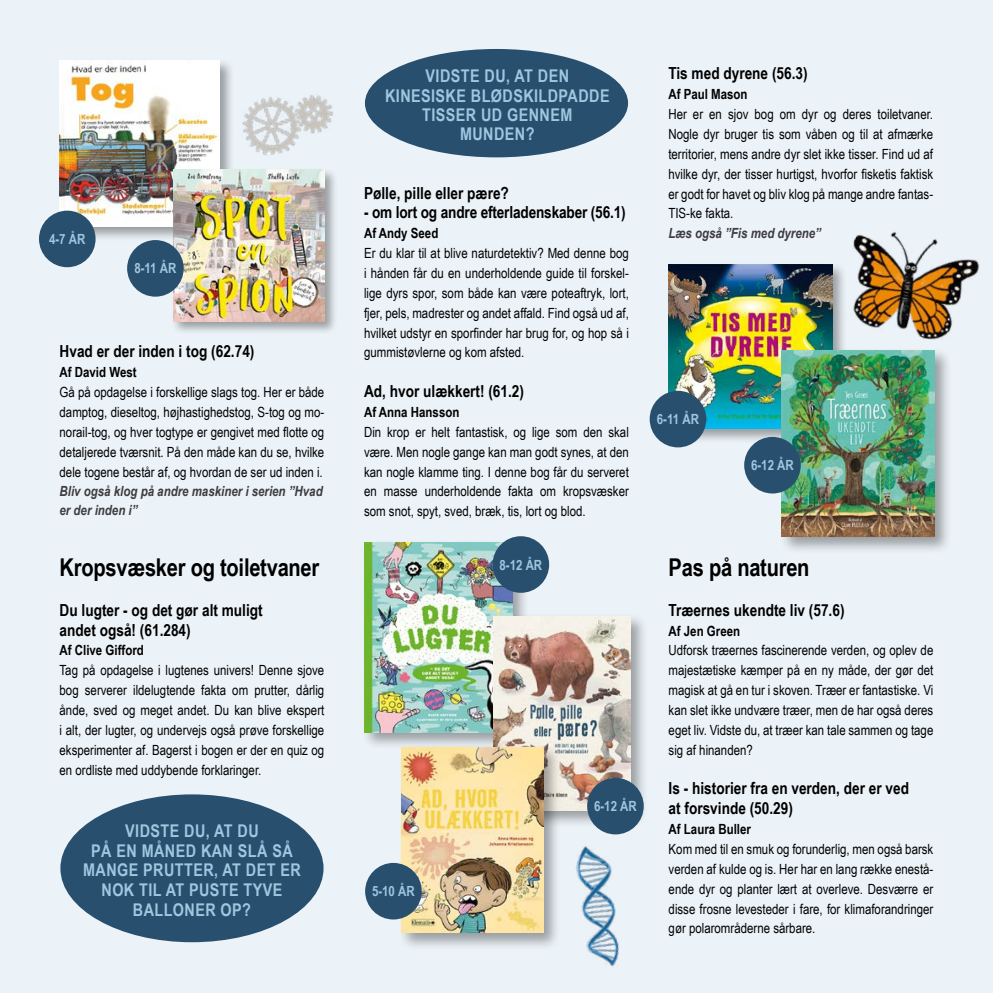
<style>
.page{position:relative;width:993px;height:993px;background:#fff}
.page>*{position:absolute;margin:0;border:0;box-sizing:border-box;transform-origin:0 0}
.id757{font:700 24.5px "Arial Narrow";letter-spacing:-.01em;color:#000}
.id50759{font:700 17.5px/19.2px "Arial Narrow";letter-spacing:.025em;color:#a1c6e0;text-align:center}
.id643{font:700 16.62px/19.2px "Arial Narrow";color:#000}
.id663{font:14px/19.8px "Arial Narrow";color:#000;text-align:justify}
.id642{font:700 14px "Arial Narrow";color:#000}
.id55410{font:italic 700 14px/19.2px "Arial Narrow";color:#3e3d40}
.t1{font:700 14px "Arial Narrow";color:#a1c6e0}
</style>
<div class="page">
<div style="left:0;top:0;width:992px;height:992px;background:#ecf3f8"></div>
<div style="left:365px;top:49px;width:263px;height:108px;background:#284f6e;border-radius:50%"></div>
<div style="left:60px;top:794px;width:263px;height:147px;background:#284f6e;border-radius:50%"></div>
<div style="left:58px;top:58px;width:176px;height:184px;background:#000;opacity:.35"></div>
<img style="left:60px;top:60px;width:159px;height:167px">
<div style="left:171px;top:168px;width:167px;height:166px;background:#000;opacity:.35"></div>
<img style="left:173px;top:170px;width:151px;height:151px">
<div style="left:39px;top:210px;width:57px;height:57px;background:#284f6e;border-radius:50%"></div>
<div style="left:127px;top:240px;width:57px;height:56px;background:#284f6e;border-radius:50%"></div>
<div style="left:361px;top:539px;width:168px;height:211px;background:#000;opacity:.35"></div>
<img style="left:364px;top:542px;width:148px;height:190px">
<div style="left:490px;top:613px;width:158px;height:215px;background:#000;opacity:.35"></div>
<img style="left:493px;top:616px;width:137px;height:194px">
<div style="left:398px;top:744px;width:163px;height:205px;background:#000;opacity:.35"></div>
<img style="left:401px;top:747px;width:142px;height:185px">
<div style="left:492px;top:536px;width:57px;height:56px;background:#284f6e;border-radius:50%"></div>
<div style="left:365px;top:862px;width:56px;height:57px;background:#284f6e;border-radius:50%"></div>
<div style="left:587px;top:777px;width:56px;height:57px;background:#284f6e;border-radius:50%"></div>
<div style="left:666px;top:261px;width:181px;height:182px;background:#000;opacity:.35"></div>
<img style="left:668px;top:264px;width:112px;height:164px">
<div style="left:778px;top:347px;width:173px;height:207px;background:#000;opacity:.35"></div>
<img style="left:781px;top:383px;width:153px;height:153px">
<div style="left:649px;top:390px;width:57px;height:57px;background:#284f6e;border-radius:50%"></div>
<div style="left:744px;top:437px;width:56px;height:56px;background:#284f6e;border-radius:50%"></div>
<img style="left:780px;top:232px;width:200px;height:151px">
<img style="left:531px;top:815px;width:117px;height:152px">
<img style="left:218px;top:74px;width:115px;height:89px">
<p class="t1" style="left:49px;top:228px;width:38px">4-7 ÅR</p>
<p class="t1" style="left:134px;top:258px;width:44px">8-11 ÅR</p>
<h1 class="id643" style="left:60px;top:341px;width:196px">Hvad er der inden i tog (62.74)</h1>
<h2 class="id642" style="left:60px;top:361px;width:78px">Af David West</h2>
<p class="id663" style="left:60px;top:382px;width:266px">Gå på opdagelse i forskellige slags tog. Her er både damptog, dieseltog, højhastighedstog, S-tog og mo&shy;norail-tog, og hver togtype er gengivet med flotte og detaljerede tværsnit. På den måde kan du se, hvilke dele togene består af, og hvordan de ser ud inden i.</p>
<h2 class="id55410" style="left:60px;top:480px;width:264px">Bliv også klog på andre maskiner i serien ”Hvad er der inden i”</h2>
<h1 class="id757" style="left:60px;top:548px;width:261px">Kropsvæsker og toiletvaner</h1>
<h1 class="id643" style="left:60px;top:599px;width:204px">Du lugter - og det gør alt muligt</h1>
<h1 class="id643" style="left:60px;top:619px;width:133px">andet også! (61.284)</h1>
<h2 class="id642" style="left:60px;top:639px;width:86px">Af Clive Gifford</h2>
<p class="id663" style="left:60px;top:659px;width:266px">Tag på opdagelse i lugtenes univers! Denne sjove bog serverer ildelugtende fakta om prutter, dårlig ånde, sved og meget andet. Du kan blive ekspert i alt, der lugter, og undervejs også prøve forskellige eksperimenter af. Bagerst i bogen er der en quiz og en ordliste med uddybende forklaringer.</p>
<p class="id50759" style="left:125px;top:819px;width:135px">VIDSTE DU, AT DU</p>
<p class="id50759" style="left:91px;top:839px;width:203px">PÅ EN MÅNED KAN SLÅ SÅ</p>
<p class="id50759" style="left:83px;top:859px;width:219px">MANGE PRUTTER, AT DET ER</p>
<p class="id50759" style="left:101px;top:879px;width:182px">NOK TIL AT PUSTE TYVE</p>
<p class="id50759" style="left:133px;top:899px;width:120px">BALLONER OP?</p>
<p class="id50759" style="left:425px;top:65px;width:145px">VIDSTE DU, AT DEN</p>
<p class="id50759" style="left:385px;top:85px;width:226px">KINESISKE BLØDSKILDPADDE<br>TISSER UD GENNEM<br>MUNDEN?</p>
<h1 class="id643" style="left:364px;top:182px;width:146px">Pølle, pille eller pære?</h1>
<h1 class="id643" style="left:364px;top:202px;width:263px">- om lort og andre efterladenskaber (56.1)</h1>
<h2 class="id642" style="left:364px;top:223px;width:76px">Af Andy Seed</h2>
<p class="id663" style="left:364px;top:243px;width:266px">Er du klar til at blive naturdetektiv? Med denne bog i hånden får du en underholdende guide til forskel&shy;lige dyrs spor, som både kan være poteaftryk, lort, fjer, pels, madrester og andet affald. Find også ud af, hvilket udstyr en sporfinder har brug for, og hop så i gummistøvlerne og kom afsted.</p>
<h1 class="id643" style="left:364px;top:381px;width:161px">Ad, hvor ulækkert! (61.2)</h1>
<h2 class="id642" style="left:364px;top:401px;width:97px">Af Anna Hansson</h2>
<p class="id663" style="left:364px;top:421px;width:266px">Din krop er helt fantastisk, og lige som den skal være. Men nogle gange kan man godt synes, at den kan nogle klamme ting. I denne bog får du serveret en masse underholdende fakta om kropsvæsker som snot, spyt, sved, bræk, tis, lort og blod.</p>
<p class="t1" style="left:499px;top:554px;width:44px">8-12 ÅR</p>
<p class="t1" style="left:372px;top:880px;width:44px">5-10 ÅR</p>
<p class="t1" style="left:594px;top:795px;width:44px">6-12 ÅR</p>
<h1 class="id643" style="left:668px;top:63px;width:141px">Tis med dyrene (56.3)</h1>
<h2 class="id642" style="left:668px;top:84px;width:81px">Af Paul Mason</h2>
<p class="id663" style="left:668px;top:104px;width:266px">Her er en sjov bog om dyr og deres toiletvaner.<br>Nogle dyr bruger tis som våben og til at afmærke territorier, mens andre dyr slet ikke tisser. Find ud af hvilke dyr, der tisser hurtigst, hvorfor fisketis faktisk er godt for havet og bliv klog på mange andre fantas-TIS-ke fakta.</p>
<h2 class="id55410" style="left:668px;top:222px;width:154px">Læs også ”Fis med dyrene”</h2>
<p class="t1" style="left:656px;top:408px;width:44px">6-11 ÅR</p>
<p class="t1" style="left:750px;top:454px;width:44px">6-12 ÅR</p>
<h1 class="id757" style="left:668px;top:548px;width:142px">Pas på naturen</h1>
<h1 class="id643" style="left:668px;top:599px;width:177px">Træernes ukendte liv (57.6)</h1>
<h2 class="id642" style="left:668px;top:619px;width:73px">Af Jen Green</h2>
<p class="id663" style="left:668px;top:639px;width:266px">Udforsk træernes fascinerende verden, og oplev de majestætiske kæmper på en ny måde, der gør det magisk at gå en tur i skoven. Træer er fantastiske. Vi kan slet ikke undvære træer, men de har også deres eget liv. Vidste du, at træer kan tale sammen og tage sig af hinanden?</p>
<h1 class="id643" style="left:668px;top:777px;width:242px">Is - historier fra en verden, der er ved at forsvinde (50.29)</h1>
<h2 class="id642" style="left:668px;top:818px;width:84px">Af Laura Buller</h2>
<p class="id663" style="left:668px;top:838px;width:266px">Kom med til en smuk og forunderlig, men også barsk verden af kulde og is. Her har en lang række enestå&shy;ende dyr og planter lært at overleve. Desværre er disse frosne levesteder i fare, for klimaforandringer gør polarområderne sårbare.</p>
</div>
